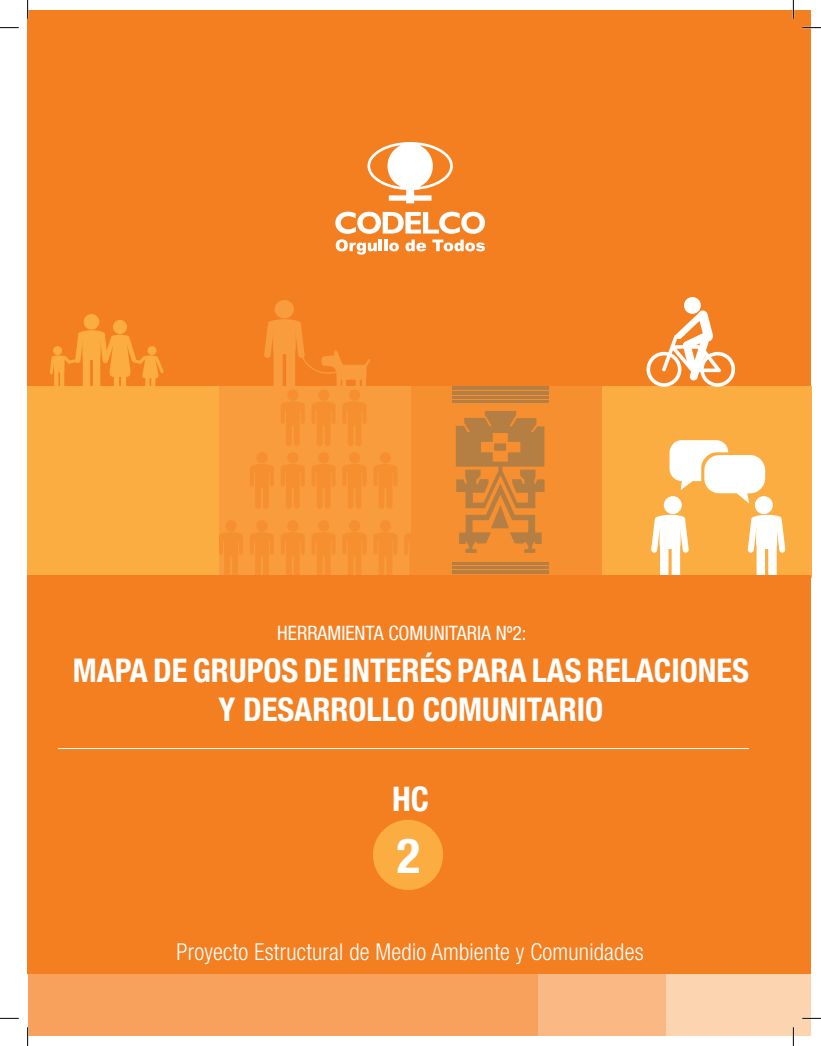
<style>
.page{position:relative;width:821px;height:1046px;background:#fff}
.page>*{position:absolute;margin:0;border:0;box-sizing:border-box;transform-origin:0 0}
.t1{font:700 condensed 48.75px "Helvetica Neue LT Com";color:#fff}
.t2{font:700 condensed 33.75px "Helvetica Neue LT Com";color:#fff}
.t3{font:700 condensed 32.5px/39px "Helvetica Neue LT Com";color:#fff;text-align:center}
.t4{font:300 condensed 23.38px "Helvetica Neue LT Com";letter-spacing:.01em;color:#fff}
.t5{font:condensed 19.75px "Helvetica Neue LT Com";color:#fff}
</style>
<div class="page">
<div style="left:28px;top:10px;width:782px;height:379px;background:#f37f21"></div>
<div style="left:601px;top:386px;width:209px;height:192px;background:#fbad41"></div>
<div style="left:410px;top:386px;width:191px;height:192px;background:#f68f30"></div>
<div style="left:219px;top:386px;width:191px;height:192px;background:#f89c3e"></div>
<div style="left:28px;top:386px;width:191px;height:192px;background:#fbad41"></div>
<div style="left:84px;top:314px;width:15px;height:15px;background:#fbad41;border-radius:50%"></div>
<div style="left:83px;top:355px;width:7px;height:34px;background:#fbad41;border-radius:4px"></div>
<div style="left:93px;top:355px;width:7px;height:34px;background:#fbad41;border-radius:4px"></div>
<hr style="left:54px;top:369px;width:4px;height:20px;background:#fbad41;border-radius:2px">
<hr style="left:60px;top:369px;width:4px;height:20px;background:#fbad41;border-radius:2px">
<hr style="left:151px;top:369px;width:4px;height:20px;background:#fbad41;border-radius:2px">
<svg style="left:145px;top:369px;width:4px;height:20px"></svg>
<div style="left:113px;top:320px;width:14px;height:14px;background:#fbad41;border-radius:50%"></div>
<div style="left:114px;top:364px;width:5px;height:24px;background:#fbad41;border-radius:3px"></div>
<div style="left:121px;top:364px;width:5px;height:24px;background:#fbad41;border-radius:3px"></div>
<svg style="left:50px;top:330px;width:114px;height:48px"></svg>
<svg style="left:219px;top:390px;width:116px;height:185px"></svg>
<div style="left:683px;top:297px;width:17px;height:17px;background:#fff;border-radius:50%"></div>
<svg style="left:646px;top:310px;width:88px;height:76px"></svg>
<div style="left:274px;top:300px;width:20px;height:18px;background:#f89c3e;border-radius:50%"></div>
<div style="left:273px;top:348px;width:9px;height:41px;background:#f89c3e;border-radius:4px"></div>
<div style="left:286px;top:348px;width:9px;height:41px;background:#f89c3e;border-radius:4px"></div>
<svg style="left:336px;top:371px;width:4px;height:18px"></svg>
<hr style="left:342px;top:371px;width:4px;height:18px;background:#f89c3e;border-radius:2px">
<svg style="left:355px;top:371px;width:4px;height:18px"></svg>
<hr style="left:362px;top:371px;width:4px;height:18px;background:#f89c3e;border-radius:2px">
<svg style="left:365px;top:359px;width:5px;height:9px"></svg>
<div style="left:336px;top:364px;width:30px;height:15px;background:#f89c3e;border-radius:3px"></div>
<svg style="left:264px;top:319px;width:82px;height:58px"></svg>
<svg style="left:669px;top:440px;width:95px;height:63px"></svg>
<div style="left:663px;top:496px;width:18px;height:18px;background:#fff;border-radius:50%"></div>
<div style="left:659px;top:543px;width:9px;height:40px;background:#fff;border-radius:4px"></div>
<div style="left:671px;top:543px;width:8px;height:40px;background:#fff;border-radius:4px"></div>
<svg style="left:651px;top:514px;width:38px;height:38px"></svg>
<div style="left:754px;top:496px;width:18px;height:18px;background:#fff;border-radius:50%"></div>
<div style="left:756px;top:543px;width:8px;height:40px;background:#fff;border-radius:4px"></div>
<div style="left:768px;top:543px;width:8px;height:40px;background:#fff;border-radius:4px"></div>
<svg style="left:747px;top:514px;width:39px;height:38px"></svg>
<hr style="left:452px;top:386px;width:97px;height:4px;background:#b57e42">
<hr style="left:452px;top:391px;width:97px;height:4px;background:#b57e42">
<hr style="left:452px;top:396px;width:97px;height:3px;background:#b57e42">
<hr style="left:452px;top:400px;width:97px;height:3px;background:#b57e42">
<hr style="left:452px;top:570px;width:97px;height:3px;background:#b57e42">
<hr style="left:452px;top:566px;width:97px;height:2px;background:#b57e42">
<hr style="left:452px;top:562px;width:97px;height:2px;background:#b57e42">
<svg style="left:343px;top:389px;width:201px;height:186px"></svg>
<div style="left:28px;top:575px;width:782px;height:398px;background:#f37f21"></div>
<div style="left:28px;top:973px;width:510px;height:62px;background:#f7a15c"></div>
<div style="left:538px;top:973px;width:128px;height:62px;background:#fab984"></div>
<div style="left:666px;top:973px;width:144px;height:62px;background:#fcd4b0"></div>
<svg style="left:367px;top:142px;width:85px;height:61px"></svg>
<svg style="left:335px;top:212px;width:150px;height:42px"></svg>
<div style="left:373px;top:819px;width:70px;height:70px;background:#fbad41;border-radius:50%"></div>
<hr style="left:58px;top:748px;width:690px;height:1px;background:#fff">
<svg style="left:0;top:27px;width:19px;height:1px"></svg>
<svg style="left:802px;top:27px;width:18px;height:1px"></svg>
<svg style="left:0;top:1017px;width:19px;height:1px"></svg>
<svg style="left:802px;top:1017px;width:18px;height:1px"></svg>
<svg style="left:27px;top:0;width:1px;height:19px"></svg>
<svg style="left:27px;top:1027px;width:1px;height:18px"></svg>
<svg style="left:792px;top:0;width:1px;height:19px"></svg>
<svg style="left:792px;top:1027px;width:1px;height:18px"></svg>
<p class="t5" style="left:277px;top:621px;width:251px">HERRAMIENTA COMUNITARIA Nº2:</p>
<p class="t3" style="left:73px;top:651px;width:677px">MAPA DE GRUPOS DE INTERÉS PARA LAS RELACIONES<br>Y DESARROLLO COMUNITARIO</p>
<p class="t2" style="left:392px;top:779px;width:38px">HC</p>
<h1 class="t1" style="left:396px;top:826px;width:25px">2</h1>
<p class="t4" style="left:176px;top:938px;width:468px">Proyecto Estructural de Medio Ambiente y Comunidades</p>
</div>
